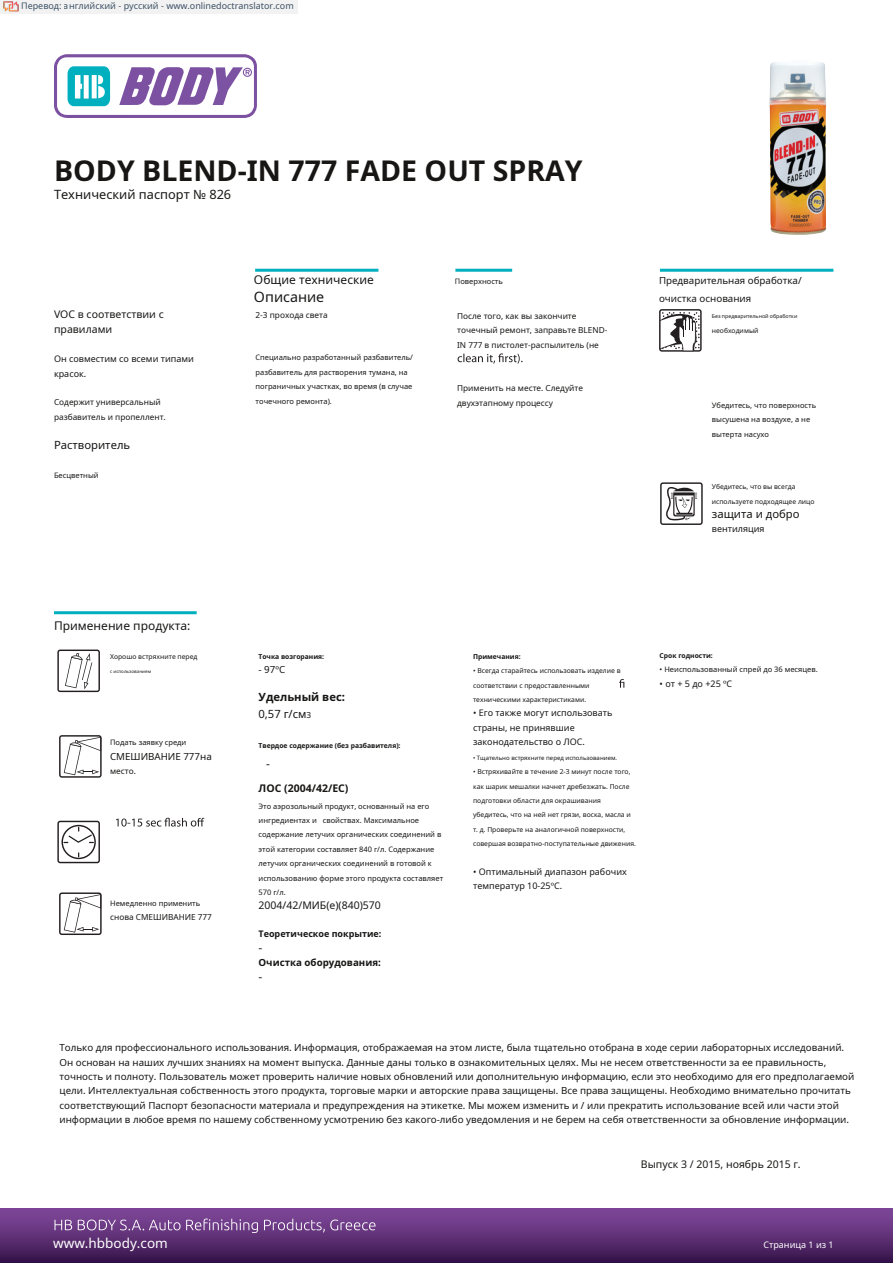
<style>
.page{position:relative;width:893px;height:1263px;background:#fff}
.page>*{position:absolute;margin:0;border:0;box-sizing:border-box;transform-origin:0 0}
.t1{font:700 28.5px "Noto Sans";color:#171615}
.t2{font:14.25px "Noto Sans";color:#171615}
.t3{font:13.5px "Noto Sans";color:#fff}
.t4{font:12.75px "Noto Sans";color:#171615}
.t5{font:12px "Noto Sans";color:#171615}
.t6{font:11.25px "Noto Sans";color:#171615}
.t7{font:700 11.25px/16.4px "Noto Sans";color:#171615}
.t8{font:10.5px/14.4px "Noto Sans";color:#171615}
.t9{font:700 10.5px "Noto Sans";color:#171615}
.t10{font:9.75px/14.4px "Noto Sans";color:#171615}
.t11{font:700 9.75px "Noto Sans";color:#171615}
.t12{font:9px/14.4px "Noto Sans";color:#171615}
.t13{font:9px "Noto Sans";color:rgb(15 43 70/.8)}
.t14{font:700 9px "Noto Sans";color:#171615}
.t15{font:9px "Noto Sans";color:#fff}
.t16{font:8.25px/14.4px "Noto Sans";color:#171615}
.t17{font:7.5px/14.4px "Noto Sans";color:#171615}
.t18{font:6.75px/14.4px "Noto Sans";color:#171615}
.t19{font:700 6.75px "Noto Sans";color:#171615}
.t20{font:6px "Noto Sans";color:#171615}
.t21{font:5.25px "Noto Sans";color:#171615}
.t22{font:4.5px "Noto Sans";color:#171615}
.s1{font-weight:400}
.s2{font-weight:400;font-size:8.25px}
</style>
<div class="page">
<svg style="left:54px;top:54px;width:203px;height:64px"></svg>
<hr style="left:255px;top:269px;width:123px;height:3px;background:#00b0be">
<hr style="left:455px;top:269px;width:57px;height:3px;background:#00b0be">
<hr style="left:660px;top:269px;width:173px;height:3px;background:#00b0be">
<svg style="left:458px;top:353px;width:64px;height:11px"></svg>
<svg style="left:659px;top:309px;width:43px;height:43px"></svg>
<svg style="left:660px;top:482px;width:43px;height:43px"></svg>
<hr style="left:54px;top:611px;width:143px;height:3px;background:#00b0be">
<svg style="left:619px;top:679px;width:5px;height:9px"></svg>
<svg style="left:57px;top:821px;width:43px;height:42px"></svg>
<svg style="left:59px;top:735px;width:43px;height:43px"></svg>
<svg style="left:59px;top:892px;width:43px;height:43px"></svg>
<svg style="left:57px;top:649px;width:43px;height:43px"></svg>
<img style="left:769px;top:62px;width:57px;height:173px">
<div style="left:0;top:1209px;width:893px;height:54px;background:linear-gradient(to bottom,#834b9e,#38154c)"></div>
<svg style="left:54px;top:1218px;width:321px;height:15px;background:#845998"></svg>
<svg style="left:116px;top:818px;width:88px;height:8px"></svg>
<div style="left:0;top:0;width:298px;height:14px;background:#f2f2f2"></div>
<img style="left:4px;top:1px;width:15px;height:11px">
<p class="t13" style="left:21px;top:-1px;width:274px">Перевод: английский - русский - www.onlinedoctranslator.com</p>
<h1 class="t1" style="left:54px;top:151px;width:530px">BODY BLEND-IN 777 FADE OUT SPRAY</h1>
<h3 class="t4" style="left:54px;top:186px;width:179px">Технический паспорт № 826</h3>
<p class="t5" style="left:254px;top:271px;width:121px">Общие технические</p>
<h2 class="t2" style="left:254px;top:287px;width:72px">Описание</h2>
<p class="t17" style="left:455px;top:274px;width:50px">Поверхность</p>
<p class="t10" style="left:659px;top:271px;width:144px;line-height:18px">Предварительная обработка/ очистка основания</p>
<p class="t8" style="left:54px;top:307px;width:111px">VOC в соответствии с правилами</p>
<p class="t16" style="left:256px;top:308px;width:74px">2-3 прохода света</p>
<p class="t16" style="left:457px;top:308px;width:152px">После того, как вы закончите точечный ремонт, заправьте BLEND-<br>IN 777 в пистолет-распылитель (не</p>
<p class="t21" style="left:712px;top:313px;width:87px">Без предварительной обработки</p>
<p class="t18" style="left:712px;top:323px;width:48px">необходимый</p>
<p class="t12" style="left:54px;top:351px;width:142px">Он совместим со всеми типами красок.</p>
<p class="t17" style="left:256px;top:350px;width:159px">Специально разработанный разбавитель/ разбавитель для растворения тумана, на пограничных участках, во время (в случае точечного ремонта).</p>
<p class="t16" style="left:457px;top:381px;width:128px">Применить на месте. Следуйте</p>
<p class="t16" style="left:54px;top:395px;width:108px">Содержит универсальный</p>
<p class="t16" style="left:457px;top:395px;width:97px">двухэтапному процессу</p>
<p class="t16" style="left:54px;top:409px;width:113px">разбавитель и пропеллент.</p>
<p class="t17" style="left:712px;top:398px;width:106px">Убедитесь, что поверхность высушена на воздухе, а не вытерта насухо</p>
<p class="t6" style="left:54px;top:437px;width:78px">Растворитель</p>
<p class="t17" style="left:54px;top:468px;width:46px">Бесцветный</p>
<p class="t18" style="left:712px;top:479px;width:104px">Убедитесь, что вы всегда используете подходящее лицо</p>
<p class="t6" style="left:712px;top:506px;width:89px">защита и добро</p>
<p class="t12" style="left:712px;top:522px;width:54px">вентиляция</p>
<p class="t5" style="left:54px;top:617px;width:138px">Применение продукта:</p>
<p class="t18" style="left:110px;top:649px;width:89px">Хорошо встряхните перед</p>
<p class="t22" style="left:110px;top:668px;width:42px">с использованием</p>
<p class="t17" style="left:110px;top:735px;width:78px">Подать заявку среди</p>
<p class="t10" style="left:110px;top:749px;width:103px">СМЕШИВАНИЕ 777на</p>
<p class="t16" style="left:110px;top:764px;width:27px">место.</p>
<p class="t17" style="left:110px;top:895px;width:92px">Немедленно применить</p>
<p class="t16" style="left:110px;top:909px;width:103px">снова СМЕШИВАНИЕ 777</p>
<p class="t19" style="left:259px;top:652px;width:67px">Точка возгорания:</p>
<p class="t10" style="left:259px;top:662px;width:28px">- 97ºС</p>
<p class="t7" style="left:259px;top:689px;width:88px">Удельный вес:<br><span class="s1">0,57 г/см</span><span class="s2">3</span></p>
<p class="t19" style="left:259px;top:740px;width:143px">Твердое содержание (без разбавителя):</p>
<p class="t5" style="left:266px;top:755px;width:5px">-</p>
<p class="t9" style="left:259px;top:781px;width:91px">ЛОС (2004/42/ЕС)</p>
<p class="t17" style="left:258px;top:798px;width:186px">Это аэрозольный продукт, основанный на его ингредиентах и свойствах. Максимальное содержание летучих органических соединений в этой категории составляет 840 г/л. Содержание летучих органических соединений в готовой к использованию форме этого продукта составляет 570 г/л.</p>
<p class="t8" style="left:258px;top:898px;width:124px">2004/42/МИБ(е)(840)570</p>
<p class="t14" style="left:259px;top:928px;width:124px">Теоретическое покрытие:</p>
<p class="t5" style="left:259px;top:939px;width:5px">-</p>
<p class="t11" style="left:259px;top:956px;width:124px">Очистка оборудования:</p>
<p class="t5" style="left:259px;top:968px;width:5px">-</p>
<p class="t19" style="left:473px;top:652px;width:49px">Примечания:</p>
<p class="t18" style="left:473px;top:663px;width:149px">• Всегда старайтесь использовать изделие в соответствии с предоставленными техническими характеристиками.</p>
<p class="t12" style="left:473px;top:706px;width:141px">• Его также могут использовать страны, не принявшие законодательство о ЛОС.</p>
<p class="t20" style="left:473px;top:753px;width:146px">• Тщательно встряхните перед использованием.</p>
<p class="t18" style="left:473px;top:764px;width:164px">• Встряхивайте в течение 2-3 минут после того, как шарик мешалки начнет дребезжать. После подготовки области для окрашивания убедитесь, что на ней нет грязи, воска, масла и т. д. Проверьте на аналогичной поверхности, совершая возвратно-поступательные движения.</p>
<p class="t12" style="left:473px;top:864px;width:155px">• Оптимальный диапазон рабочих температур 10-25ºC.</p>
<p class="t19" style="left:660px;top:651px;width:55px">Срок годности:</p>
<p class="t17" style="left:660px;top:662px;width:160px">• Неиспользованный спрей до 36 месяцев.</p>
<p class="t12" style="left:660px;top:676px;width:74px">• от + 5 до +25 ºC</p>
<p class="t10" style="left:59px;top:1040px;width:796px">Только для профессионального использования. Информация, отображаемая на этом листе, была тщательно отобрана в ходе серии лабораторных исследований.<br>Он основан на наших лучших знаниях на момент выпуска. Данные даны только в ознакомительных целях. Мы не несем ответственности за ее правильность, точность и полноту. Пользователь может проверить наличие новых обновлений или дополнительную информацию, если это необходимо для его предполагаемой цели. Интеллектуальная собственность этого продукта, торговые марки и авторские права защищены. Все права защищены. Необходимо внимательно прочитать соответствующий Паспорт безопасности материала и предупреждения на этикетке. Мы можем изменить и / или прекратить использование всей или части этой информации в любое время по нашему собственному усмотрению без какого-либо уведомления и не берем на себя ответственности за обновление информации.</p>
<p class="t8" style="left:641px;top:1157px;width:161px">Выпуск 3 / 2015, ноябрь 2015 г.</p>
<h3 class="t3" style="left:53px;top:1234px;width:116px">www.hbbody.com</h3>
<p class="t15" style="left:763px;top:1238px;width:72px">Страница 1 из 1</p>
</div>
